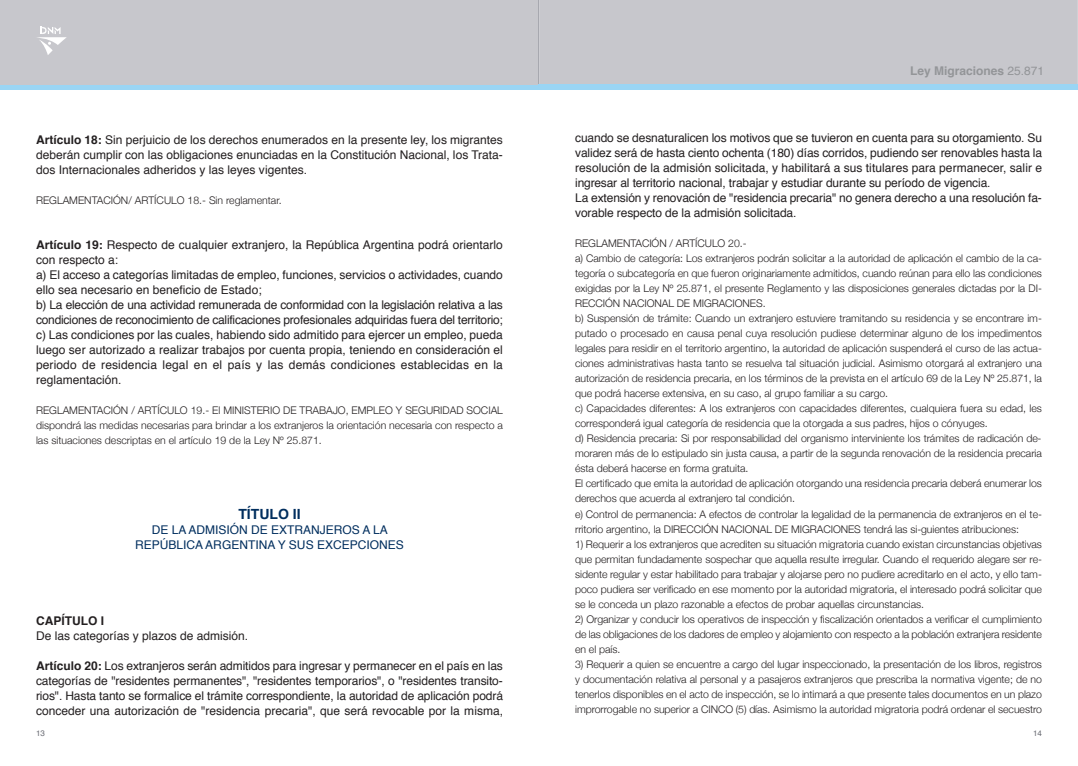
<style>
.page{position:relative;width:1078px;height:766px;background:#fff}
.page>*{position:absolute;margin:0;border:0;box-sizing:border-box;transform-origin:0 0}
.t1{font:700 14px "Helvetica";color:#002e5e}
.t2{font:12px/15px "Helvetica";letter-spacing:-.005em;color:#231f20;text-align:justify}
.t3{font:12px/15px "Helvetica";color:#002e5e;text-align:center}
.t4{font:700 12px "Helvetica";color:#939598}
.t5{font:700 12px "Helvetica";color:#231f20}
.t6{font:300 10.5px/15px "Helvetica Neue";letter-spacing:-.005em;color:#231f20;text-align:justify}
.t7{font:8px "Helvetica";color:#696b73}
.s1{font-weight:700}
.s2{font-weight:400}
</style>
<div class="page">
<div style="left:539px;top:0;width:538px;height:84px;background:#c7c7cc"></div>
<div style="left:1px;top:84px;width:538px;height:5px;background:#9ad5f4"></div>
<div style="left:0;top:0;width:538px;height:84px;background:#c7c7cc"></div>
<hr style="left:538px;top:0;width:1px;height:84px;background:#a7a8af">
<svg style="left:37px;top:27px;width:30px;height:28px"></svg>
<div style="left:538px;top:84px;width:539px;height:5px;background:#9ad5f4"></div>
<p class="t2" style="left:36px;top:133px;width:468px"><span class="s1">Artículo 18:</span> Sin perjuicio de los derechos enumerados en la presente ley, los migrantes deberán cumplir con las obligaciones enunciadas en la Constitución Nacional, los Trata&shy;dos Internacionales adheridos y las leyes vigentes.</p>
<p class="t6" style="left:36px;top:193px;width:247px">REGLAMENTACIÓN/ ARTÍCULO 18.- Sin reglamentar.</p>
<p class="t2" style="left:36px;top:238px;width:468px;text-align:left"><span class="s1">Artículo 19:</span> Respecto de cualquier extranjero, la República Argentina podrá orientarlo con respecto a:<br>a) El acceso a categorías limitadas de empleo, funciones, servicios o actividades, cuando ello sea necesario en beneficio de Estado;<br>b) La elección de una actividad remunerada de conformidad con la legislación relativa a las condiciones de reconocimiento de calificaciones profesionales adquiridas fuera del territorio; c) Las condiciones por las cuales, habiendo sido admitido para ejercer un empleo, pueda luego ser autorizado a realizar trabajos por cuenta propia, teniendo en consideración el periodo de residencia legal en el país y las demás condiciones establecidas en la reglamentación.</p>
<p class="t6" style="left:36px;top:403px;width:468px">REGLAMENTACIÓN / ARTÍCULO 19.- El MINISTERIO DE TRABAJO, EMPLEO Y SEGURIDAD SOCIAL dispondrá las medidas necesarias para brindar a los extranjeros la orientación necesaria con respecto a las situaciones descriptas en el artículo 19 de la Ley Nº 25.871.</p>
<h1 class="t1" style="left:238px;top:508px;width:64px">TÍTULO II</h1>
<p class="t3" style="left:135px;top:523px;width:270px">DE LA ADMISIÓN DE EXTRANJEROS A LA<br>REPÚBLICA ARGENTINA Y SUS EXCEPCIONES</p>
<p class="t5" style="left:36px;top:615px;width:69px">CAPÍTULO I</p>
<p class="t2" style="left:36px;top:628px;width:214px">De las categorías y plazos de admisión.</p>
<p class="t2" style="left:36px;top:658px;width:468px"><span class="s1">Artículo 20:</span> Los extranjeros serán admitidos para ingresar y permanecer en el país en las categorías de "residentes permanentes", "residentes temporarios", o "residentes transito&shy;rios". Hasta tanto se formalice el trámite correspondiente, la autoridad de aplicación podrá conceder una autorización de "residencia precaria", que será revocable por la misma,</p>
<p class="t4" style="left:909px;top:66px;width:136px">Ley Migraciones <span class="s2">25.871</span></p>
<p class="t2" style="left:575px;top:131px;width:468px;text-align:left">cuando se desnaturalicen los motivos que se tuvieron en cuenta para su otorgamiento. Su validez será de hasta ciento ochenta (180) días corridos, pudiendo ser renovables hasta la resolución de la admisión solicitada, y habilitará a sus titulares para permanecer, salir e ingresar al territorio nacional, trabajar y estudiar durante su período de vigencia.<br>La extensión y renovación de "residencia precaria" no genera derecho a una resolución fa&shy;vorable respecto de la admisión solicitada.</p>
<p class="t6" style="left:575px;top:236px;width:468px;text-align:left">REGLAMENTACIÓN / ARTÍCULO 20.-<br>a) Cambio de categoría: Los extranjeros podrán solicitar a la autoridad de aplicación el cambio de la ca&shy;tegoría o subcategoría en que fueron originariamente admitidos, cuando reúnan para ello las condiciones exigidas por la Ley Nº 25.871, el presente Reglamento y las disposiciones generales dictadas por la DI-RECCIÓN NACIONAL DE MIGRACIONES.<br>b) Suspensión de trámite: Cuando un extranjero estuviere tramitando su residencia y se encontrare im&shy;putado o procesado en causa penal cuya resolución pudiese determinar alguno de los impedimentos legales para residir en el territorio argentino, la autoridad de aplicación suspenderá el curso de las actua&shy;ciones administrativas hasta tanto se resuelva tal situación judicial. Asimismo otorgará al extranjero una autorización de residencia precaria, en los términos de la prevista en el artículo 69 de la Ley Nº 25.871, la que podrá hacerse extensiva, en su caso, al grupo familiar a su cargo.<br>c) Capacidades diferentes: A los extranjeros con capacidades diferentes, cualquiera fuera su edad, les corresponderá igual categoría de residencia que la otorgada a sus padres, hijos o cónyuges.<br>d) Residencia precaria: Si por responsabilidad del organismo interviniente los trámites de radicación de&shy;moraren más de lo estipulado sin justa causa, a partir de la segunda renovación de la residencia precaria ésta deberá hacerse en forma gratuita.<br>El certificado que emita la autoridad de aplicación otorgando una residencia precaria deberá enumerar los derechos que acuerda al extranjero tal condición.<br>e) Control de permanencia: A efectos de controlar la legalidad de la permanencia de extranjeros en el te&shy;rritorio argentino, la DIRECCIÓN NACIONAL DE MIGRACIONES tendrá las si-guientes atribuciones:</p>
<p class="t6" style="left:575px;top:536px;width:468px">1) Requerir a los extranjeros que acrediten su situación migratoria cuando existan circunstancias objetivas que permitan fundadamente sospechar que aquella resulte irregular. Cuando el requerido alegare ser re&shy;sidente regular y estar habilitado para trabajar y alojarse pero no pudiere acreditarlo en el acto, y ello tam&shy;poco pudiera ser verificado en ese momento por la autoridad migratoria, el interesado podrá solicitar que se le conceda un plazo razonable a efectos de probar aquellas circunstancias.</p>
<p class="t6" style="left:575px;top:611px;width:468px">2) Organizar y conducir los operativos de inspección y fiscalización orientados a verificar el cumplimiento de las obligaciones de los dadores de empleo y alojamiento con respecto a la población extranjera residente en el país.</p>
<p class="t6" style="left:575px;top:656px;width:468px">3) Requerir a quien se encuentre a cargo del lugar inspeccionado, la presentación de los libros, registros y documentación relativa al personal y a pasajeros extranjeros que prescriba la normativa vigente; de no tenerlos disponibles en el acto de inspección, se lo intimará a que presente tales documentos en un plazo improrrogable no superior a CINCO (5) días. Asimismo la autoridad migratoria podrá ordenar el secuestro</p>
<p class="t7" style="left:36px;top:729px;width:10px">13</p>
<p class="t7" style="left:1032px;top:729px;width:10px">14</p>
</div>
